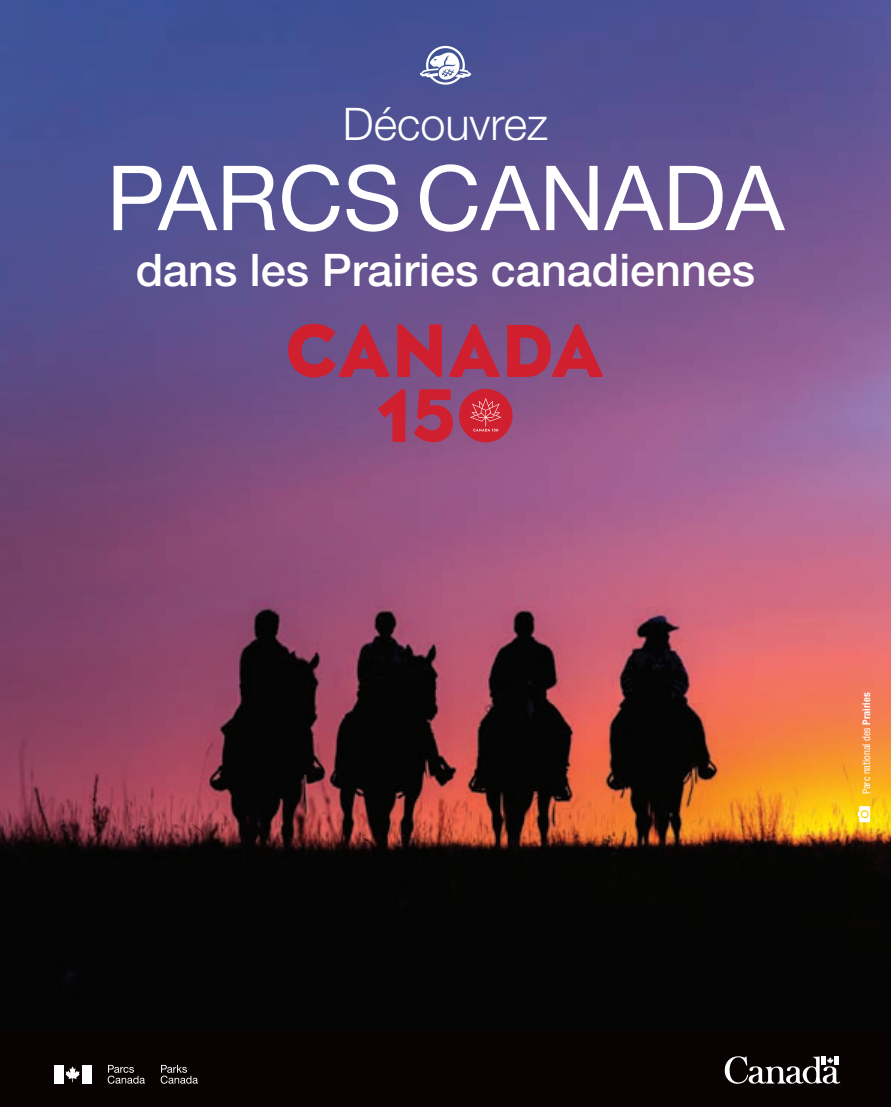
<style>
.page{position:relative;width:891px;height:1107px;background:#fff}
.page>*{position:absolute;margin:0;border:0;box-sizing:border-box;transform-origin:0 0}
.t1{font:90px "Helvetica Neue LT Std";color:#fff}
.t2{font:500 45px "Helvetica Neue LT Std";color:#fff}
.t3{font:300 45px "Helvetica Neue LT Std";color:#fff}
.PhotoCaption{font:condensed 10.5px "Helvetica Neue LT Std";color:#fff}
.s1{font-weight:700}
</style>
<div class="page">
<img style="left:0;top:0;width:891px;height:1030px">
<div style="left:0;top:1030px;width:891px;height:77px;background:#080302"></div>
<div style="left:54px;top:1065px;width:9px;height:19px;background:#fff"></div>
<svg style="left:65px;top:1066px;width:15px;height:16px"></svg>
<div style="left:82px;top:1065px;width:9px;height:19px;background:#fff"></div>
<svg style="left:161px;top:1065px;width:37px;height:19px"></svg>
<svg style="left:108px;top:1065px;width:37px;height:19px"></svg>
<svg style="left:724px;top:1056px;width:116px;height:28px"></svg>
<div style="left:834px;top:1057px;width:5px;height:8px;background:#fff"></div>
<div style="left:406px;top:31px;width:78px;height:68px;background:#485194"></div>
<svg style="left:420px;top:46px;width:52px;height:39px"></svg>
<svg style="left:858px;top:806px;width:12px;height:16px"></svg>
<svg style="left:288px;top:324px;width:102px;height:53px;background:#9c395f"></svg>
<svg style="left:397px;top:324px;width:45px;height:53px;background:#b2304d"></svg>
<svg style="left:449px;top:324px;width:51px;height:53px;background:#a03b61"></svg>
<svg style="left:507px;top:324px;width:96px;height:53px;background:#ac3757"></svg>
<div style="left:459px;top:389px;width:54px;height:53px;background:#d0202f;border-radius:50%"></div>
<svg style="left:470px;top:398px;width:32px;height:34px"></svg>
<svg style="left:378px;top:389px;width:27px;height:53px"></svg>
<svg style="left:414px;top:389px;width:39px;height:53px;background:#b33350"></svg>
<h1 class="t3" style="left:343px;top:97px;width:207px">Découvrez</h1>
<h1 class="t1" style="left:107px;top:144px;width:679px">PARCS CANADA</h1>
<h1 class="t2" style="left:136px;top:243px;width:621px">dans les Prairies canadiennes</h1>
<p class="PhotoCaption" style="left:860px;top:794px;width:103px;rotate:-90deg">Parc national des <span class="s1">Prairies</span></p>
</div>
